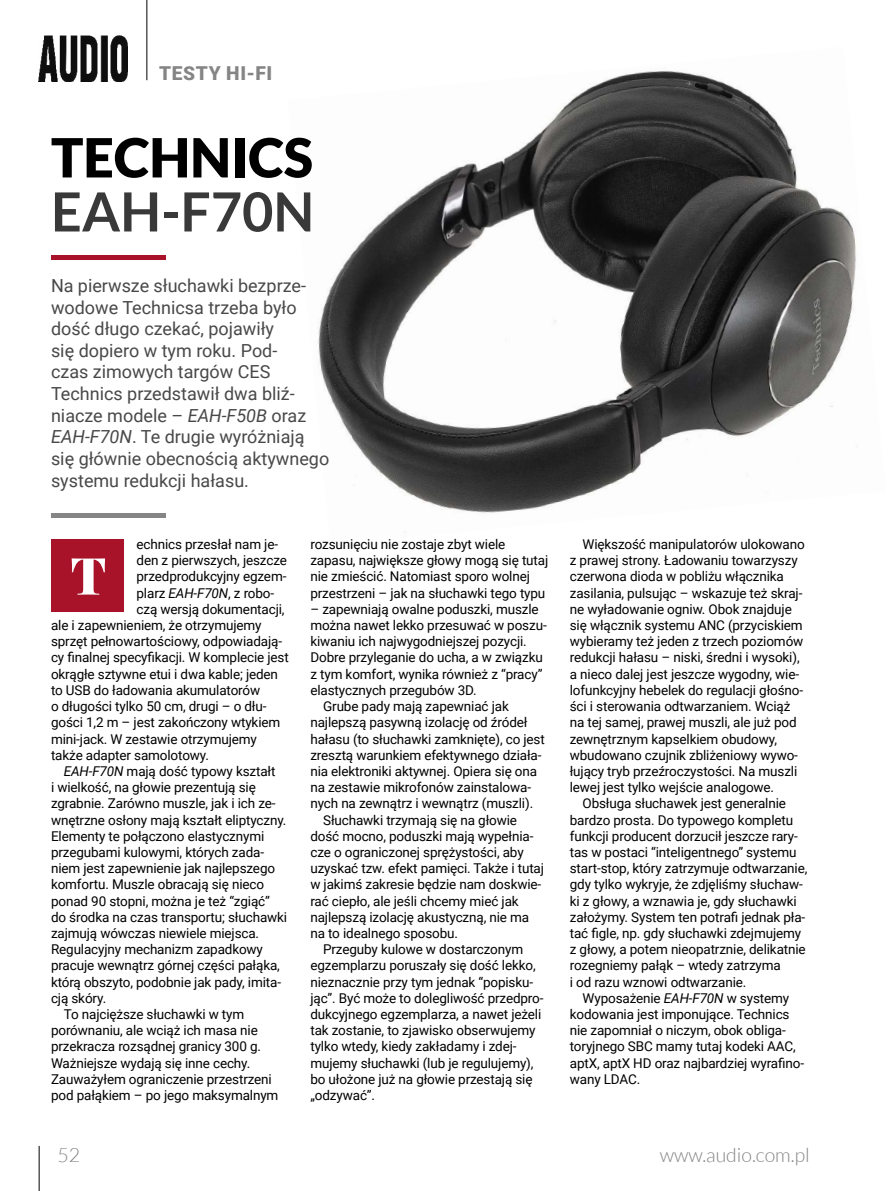
<style>
.page{position:relative;width:893px;height:1191px;background:#fff}
.page>*{position:absolute;margin:0;border:0;box-sizing:border-box;transform-origin:0 0}
.t1{font:900 54px "Lato";color:#000}
.t2{font:700 54px "Lato";color:#393939}
.t3{font:900 51.15px "Playfair Display";color:#fff}
.t4{font:300 19.5px "Lato";color:#858585}
.t5{font:900 19.2px "Roboto";letter-spacing:.035em;color:#858585}
.t6{font:18px/21.6px "Roboto";color:#484848}
.t7{font:13.5px/16.2px "Roboto";letter-spacing:-.01em;color:#000}
.s1{font-style:italic}
</style>
<div class="page">
<hr style="left:39px;top:1145px;width:1px;height:46px;background:#000">
<hr style="left:147px;top:0;width:1px;height:80px;background:#000">
<img style="left:39px;top:35px;width:89px;height:46px">
<img style="left:318px;top:70px;width:539px;height:443px">
<hr style="left:51px;top:255px;width:114px;height:4px;background:#a9132a">
<div style="left:51px;top:513px;width:114px;height:5px;background:#858585"></div>
<div style="left:51px;top:539px;width:73px;height:72px;background:#a9132a"></div>
<h3 class="t5" style="left:159px;top:60px;width:115px">TESTY HI-FI</h3>
<h1 class="t1" style="left:51px;top:126px;width:264px">TECHNICS</h1>
<h1 class="t2" style="left:51px;top:181px;width:265px">EAH-F70N</h1>
<p class="t6" style="left:51px;top:274px;width:280px">Na pierwsze słuchawki bezprze&shy;wodowe Technicsa trzeba było dość długo czekać, pojawiły<br>się dopiero w tym roku. Pod-<br>czas zimowych targów CES<br>Technics przedstawił dwa bliź&shy;niacze modele – <span class="s1">EAH-F50B</span> oraz<br><span class="s1">EAH-F70N</span>. Te drugie wyróżniają się głównie obecnością aktywnego systemu redukcji hałasu.</p>
<p class="t7" style="left:137px;top:535px;width:143px">echnics przesłał nam je-</p>
<p class="t7" style="left:137px;top:552px;width:152px">den z pierwszych, jeszcze</p>
<p class="t7" style="left:137px;top:568px;width:151px">przedprodukcyjny egzem-</p>
<p class="t7" style="left:137px;top:584px;width:139px">plarz <span class="s1">EAH-F70N</span>, z robo-</p>
<p class="t7" style="left:137px;top:600px;width:150px">czą wersją dokumentacji,</p>
<p class="t7" style="left:51px;top:616px;width:212px">ale i zapewnieniem, że otrzymujemy</p>
<p class="t7" style="left:51px;top:633px;width:233px">sprzęt pełnowartościowy, odpowiadają-</p>
<p class="t7" style="left:51px;top:649px;width:239px">cy finalnej specyfikacji. W komplecie jest</p>
<p class="t7" style="left:51px;top:665px;width:229px">okrągłe sztywne etui i dwa kable; jeden</p>
<p class="t7" style="left:51px;top:681px;width:211px">to USB do ładowania akumulatorów</p>
<p class="t7" style="left:51px;top:697px;width:217px">o długości tylko 50 cm, drugi – o dłu-</p>
<p class="t7" style="left:51px;top:714px;width:231px">gości 1,2 m – jest zakończony wtykiem</p>
<p class="t7" style="left:51px;top:730px;width:207px">mini-jack. W zestawie otrzymujemy</p>
<p class="t7" style="left:51px;top:746px;width:159px">także adapter samolotowy.</p>
<p class="t7" style="left:64px;top:762px;width:213px"><span class="s1">EAH-F70N</span> mają dość typowy kształt</p>
<p class="t7" style="left:51px;top:778px;width:206px">i wielkość, na głowie prezentują się</p>
<p class="t7" style="left:51px;top:795px;width:226px">zgrabnie. Zarówno muszle, jak i ich ze-</p>
<p class="t7" style="left:51px;top:811px;width:237px">wnętrzne osłony mają kształt eliptyczny.</p>
<p class="t7" style="left:51px;top:827px;width:215px">Elementy te połączono elastycznymi</p>
<p class="t7" style="left:51px;top:843px;width:215px">przegubami kulowymi, których zada-</p>
<p class="t7" style="left:51px;top:859px;width:226px">niem jest zapewnienie jak najlepszego</p>
<p class="t7" style="left:51px;top:876px;width:215px">komfortu. Muszle obracają się nieco</p>
<p class="t7" style="left:51px;top:892px;width:220px">ponad 90 stopni, można je też “zgiąć”</p>
<p class="t7" style="left:51px;top:908px;width:238px">do środka na czas transportu; słuchawki</p>
<p class="t7" style="left:51px;top:924px;width:210px">zajmują wówczas niewiele miejsca.</p>
<p class="t7" style="left:51px;top:940px;width:213px">Regulacyjny mechanizm zapadkowy</p>
<p class="t7" style="left:51px;top:957px;width:230px">pracuje wewnątrz górnej części pałąka,</p>
<p class="t7" style="left:51px;top:973px;width:232px">którą obszyto, podobnie jak pady, imita-</p>
<p class="t7" style="left:51px;top:989px;width:57px">cją skóry.</p>
<p class="t7" style="left:64px;top:1005px;width:182px">To najcięższe słuchawki w tym</p>
<p class="t7" style="left:51px;top:1021px;width:208px">porównaniu, ale wciąż ich masa nie</p>
<p class="t7" style="left:51px;top:1038px;width:212px">przekracza rozsądnej granicy 300 g.</p>
<p class="t7" style="left:51px;top:1054px;width:201px">Ważniejsze wydają się inne cechy.</p>
<p class="t7" style="left:51px;top:1070px;width:222px">Zauważyłem ograniczenie przestrzeni</p>
<p class="t7" style="left:51px;top:1086px;width:229px">pod pałąkiem – po jego maksymalnym</p>
<h2 class="t3" style="left:71px;top:542px;width:37px">T</h2>
<p class="t7" style="left:310px;top:535px;width:239px">rozsunięciu nie zostaje zbyt wiele zapasu, największe głowy mogą się tutaj nie zmieścić. Natomiast sporo wolnej przestrzeni – jak na słuchawki tego typu</p>
<p class="t7" style="left:310px;top:600px;width:230px">– zapewniają owalne poduszki, muszle</p>
<p class="t7" style="left:310px;top:616px;width:238px">można nawet lekko przesuwać w poszu-</p>
<p class="t7" style="left:310px;top:633px;width:218px">kiwaniu ich najwygodniejszej pozycji.</p>
<p class="t7" style="left:310px;top:649px;width:234px">Dobre przyleganie do ucha, a w związku</p>
<p class="t7" style="left:310px;top:665px;width:234px">z tym komfort, wynika również z “pracy”</p>
<p class="t7" style="left:310px;top:681px;width:168px">elastycznych przegubów 3D.</p>
<p class="t7" style="left:323px;top:697px;width:187px">Grube pady mają zapewniać jak</p>
<p class="t7" style="left:310px;top:714px;width:219px">najlepszą pasywną izolację od źródeł</p>
<p class="t7" style="left:310px;top:730px;width:236px">hałasu (to słuchawki zamknięte), co jest</p>
<p class="t7" style="left:310px;top:746px;width:233px">zresztą warunkiem efektywnego działa-</p>
<p class="t7" style="left:310px;top:762px;width:228px">nia elektroniki aktywnej. Opiera się ona</p>
<p class="t7" style="left:310px;top:778px;width:222px">na zestawie mikrofonów zainstalowa-</p>
<p class="t7" style="left:310px;top:795px;width:224px">nych na zewnątrz i wewnątrz (muszli).</p>
<p class="t7" style="left:323px;top:811px;width:195px">Słuchawki trzymają się na głowie</p>
<p class="t7" style="left:310px;top:827px;width:225px">dość mocno, poduszki mają wypełnia-</p>
<p class="t7" style="left:310px;top:843px;width:215px">cze o ograniczonej sprężystości, aby</p>
<p class="t7" style="left:310px;top:859px;width:235px">uzyskać tzw. efekt pamięci. Także i tutaj</p>
<p class="t7" style="left:310px;top:876px;width:232px">w jakimś zakresie będzie nam doskwie-</p>
<p class="t7" style="left:310px;top:892px;width:210px">rać ciepło, ale jeśli chcemy mieć jak</p>
<p class="t7" style="left:310px;top:908px;width:220px">najlepszą izolację akustyczną, nie ma</p>
<p class="t7" style="left:310px;top:924px;width:149px">na to idealnego sposobu.</p>
<p class="t7" style="left:323px;top:940px;width:202px">Przeguby kulowe w dostarczonym</p>
<p class="t7" style="left:310px;top:957px;width:227px">egzemplarzu poruszały się dość lekko,</p>
<p class="t7" style="left:310px;top:973px;width:224px">nieznacznie przy tym jednak “popisku-</p>
<p class="t7" style="left:310px;top:989px;width:235px">jąc”. Być może to dolegliwość przedpro-</p>
<p class="t7" style="left:310px;top:1005px;width:232px">dukcyjnego egzemplarza, a nawet jeżeli</p>
<p class="t7" style="left:310px;top:1021px;width:227px">tak zostanie, to zjawisko obserwujemy</p>
<p class="t7" style="left:310px;top:1038px;width:208px">tylko wtedy, kiedy zakładamy i zdej-</p>
<p class="t7" style="left:310px;top:1054px;width:225px">mujemy słuchawki (lub je regulujemy),</p>
<p class="t7" style="left:310px;top:1070px;width:224px">bo ułożone już na głowie przestają się</p>
<p class="t7" style="left:310px;top:1086px;width:66px">„odzywać”.</p>
<p class="t7" style="left:570px;top:535px;width:237px;text-indent:13px">Większość manipulatorów ulokowano z prawej strony. Ładowaniu towarzyszy czerwona dioda w pobliżu włącznika zasilania, pulsując – wskazuje też skraj&shy;ne wyładowanie ogniw. Obok znajduje się włącznik systemu ANC (przyciskiem wybieramy też jeden z trzech poziomów redukcji hałasu – niski, średni i wysoki), a nieco dalej jest jeszcze wygodny, wie&shy;lofunkcyjny hebelek do regulacji głośno&shy;ści i sterowania odtwarzaniem. Wciąż na tej samej, prawej muszli, ale już pod zewnętrznym kapselkiem obudowy, wbudowano czujnik zbliżeniowy wywo&shy;łujący tryb przeźroczystości. Na muszli lewej jest tylko wejście analogowe.</p>
<p class="t7" style="left:570px;top:795px;width:239px;text-indent:13px">Obsługa słuchawek jest generalnie bardzo prosta. Do typowego kompletu funkcji producent dorzucił jeszcze rary&shy;tas w postaci “inteligentnego” systemu start-stop, który zatrzymuje odtwarzanie, gdy tylko wykryje, że zdjęliśmy słuchaw&shy;ki z głowy, a wznawia je, gdy słuchawki założymy. System ten potrafi jednak pła&shy;tać figle, np. gdy słuchawki zdejmujemy z głowy, a potem nieopatrznie, delikatnie rozegniemy pałąk – wtedy zatrzyma<br>i od razu wznowi odtwarzanie.</p>
<p class="t7" style="left:570px;top:989px;width:236px;text-indent:13px">Wyposażenie <span class="s1">EAH-F70N</span> w systemy kodowania jest imponujące. Technics nie zapomniał o niczym, obok obliga&shy;toryjnego SBC mamy tutaj kodeki AAC, aptX, aptX HD oraz najbardziej wyrafino&shy;wany LDAC.</p>
<h3 class="t4" style="left:57px;top:1144px;width:24px">52</h3>
<h3 class="t4" style="left:660px;top:1144px;width:151px">www.audio.com.pl</h3>
</div>
